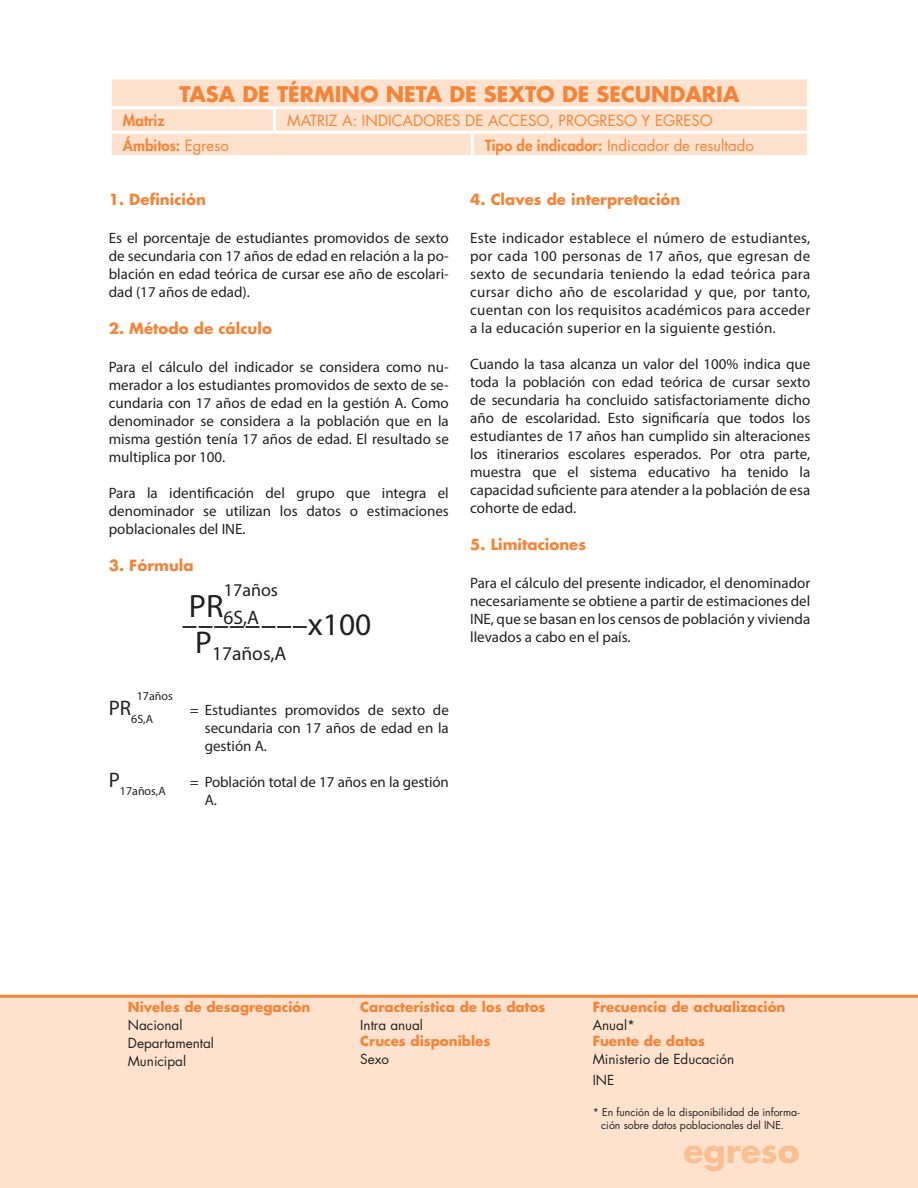
<style>
.page{position:relative;width:918px;height:1188px;background:#fff}
.page>*{position:absolute;margin:0;border:0;box-sizing:border-box;transform-origin:0 0}
.t1{font:700 33px "Futura Std";color:#fbbe90}
.FORMULAS{font:31.5px "Myriad Pro";color:#231f20}
.TITULO{font:700 21px "Futura Std";color:#f48438}
.FORMULAS-2{font:19.5px "Myriad Pro";color:#231f20}
.FORMULAS-3{font:18px "Myriad Pro";color:#231f20}
.FICHAS_OK{font:15px/18px "Myriad Pro";color:#231f20;text-align:justify}
.Fichas_TABU{font:15px/18px "Myriad Pro";color:#231f20;text-align:justify}
.FICHA_AZUL{font:15px "Futura Std";color:#f48438}
.SUB_1{font:700 15px "Futura Std";color:#f48438}
.FICHA_AZUL-2{font:800 15px "Futura Std";color:#f48438}
.SUB_1-2{font:700 13.5px/18px "Futura Std";color:#f48438}
.FICHAS{font:13.5px "Futura Std";color:#231f20}
.Fichas_TABU-2{font:12px "Myriad Pro";color:#231f20}
.FICHAS-2{font:10.5px/12.6px "Futura Std";color:#231f20}
.s1{font-weight:400}
.s2{font-weight:800}
.s3{font-size:32.4px}
.s4{font-weight:400;color:#231f20}
</style>
<div class="page">
<div style="left:0;top:998px;width:918px;height:190px;background:#fee2cd"></div>
<hr style="left:0;top:995px;width:918px;height:3px;background:#f48438">
<div style="left:112px;top:80px;width:695px;height:75px;background:#fee2cd"></div>
<hr style="left:109px;top:106px;width:166px;height:3px;background:#fff">
<hr style="left:275px;top:106px;width:197px;height:3px;background:#fff">
<hr style="left:273px;top:109px;width:3px;height:22px;background:#fff">
<hr style="left:472px;top:106px;width:338px;height:3px;background:#fff">
<hr style="left:109px;top:131px;width:166px;height:3px;background:#fff">
<hr style="left:275px;top:131px;width:197px;height:3px;background:#fff">
<hr style="left:472px;top:131px;width:338px;height:3px;background:#fff">
<hr style="left:471px;top:134px;width:3px;height:21px;background:#fff">
<p class="TITULO" style="left:180px;top:80px;width:561px">TASA DE TÉRMINO NETA DE SEXTO DE SECUNDARIA</p>
<p class="FICHA_AZUL-2" style="left:123px;top:111px;width:43px">Matriz</p>
<p class="FICHA_AZUL" style="left:287px;top:111px;width:427px">MATRIZ A: INDICADORES DE ACCESO, PROGRESO Y EGRESO</p>
<p class="FICHA_AZUL-2" style="left:123px;top:136px;width:107px">Ámbitos: <span class="s1">Egreso</span></p>
<p class="FICHA_AZUL" style="left:485px;top:135px;width:270px"><span class="s2">Tipo de indicador:</span> Indicador de resultado</p>
<p class="SUB_1" style="left:109px;top:190px;width:99px">1. Definición</p>
<p class="FICHAS_OK" style="left:109px;top:229px;width:342px">Es el porcentaje de estudiantes promovidos de sexto de secundaria con 17 años de edad en relación a la po&shy;blación en edad teórica de cursar ese año de escolari&shy;dad (17 años de edad).</p>
<p class="SUB_1" style="left:109px;top:319px;width:165px">2. Método de cálculo</p>
<p class="FICHAS_OK" style="left:109px;top:358px;width:342px">Para el cálculo del indicador se considera como nu&shy;merador a los estudiantes promovidos de sexto de se&shy;cundaria con 17 años de edad en la gestión A. Como denominador se considera a la población que en la misma gestión tenía 17 años de edad. El resultado se multiplica por 100.</p>
<p class="FICHAS_OK" style="left:109px;top:484px;width:342px">Para la identificación del grupo que integra el denominador se utilizan los datos o estimaciones poblacionales del INE.</p>
<p class="SUB_1" style="left:109px;top:556px;width:86px">3. Fórmula</p>
<p class="FORMULAS-3" style="left:224px;top:579px;width:56px">17años</p>
<p class="FORMULAS-2" style="left:189px;top:606px;width:72px"><sup>PR</sup>6S,A</p>
<p class="FORMULAS" style="left:182px;top:605px;width:191px">––––––––<span class="s3">x</span>100</p>
<p class="FORMULAS-2" style="left:195px;top:642px;width:93px"><sup>P</sup>17años,A</p>
<p class="Fichas_TABU-2" style="left:137px;top:689px;width:38px">17años</p>
<p class="Fichas_TABU-2" style="left:109px;top:711px;width:46px"><sup>PR</sup>6S,A</p>
<p class="Fichas_TABU" style="left:205px;top:701px;width:246px;text-indent:-15px">= Estudiantes promovidos de sexto de secundaria con 17 años de edad en la gestión A.</p>
<p class="Fichas_TABU-2" style="left:109px;top:783px;width:58px"><sup>P</sup>17años,A</p>
<p class="Fichas_TABU" style="left:205px;top:773px;width:246px;text-indent:-15px">= Población total de 17 años en la gestión<br>A.</p>
<p class="SUB_1" style="left:470px;top:190px;width:212px">4. Claves de interpretación</p>
<p class="FICHAS_OK" style="left:470px;top:229px;width:342px">Este indicador establece el número de estudiantes, por cada 100 personas de 17 años, que egresan de sexto de secundaria teniendo la edad teórica para cursar dicho año de escolaridad y que, por tanto, cuentan con los requisitos académicos para acceder a la educación superior en la siguiente gestión.</p>
<p class="FICHAS_OK" style="left:470px;top:355px;width:342px">Cuando la tasa alcanza un valor del 100% indica que toda la población con edad teórica de cursar sexto de secundaria ha concluido satisfactoriamente dicho año de escolaridad. Esto significaría que todos los estudiantes de 17 años han cumplido sin alteraciones los itinerarios escolares esperados. Por otra parte, muestra que el sistema educativo ha tenido la capacidad suficiente para atender a la población de esa cohorte de edad.</p>
<p class="SUB_1" style="left:470px;top:535px;width:117px">5. Limitaciones</p>
<p class="FICHAS_OK" style="left:470px;top:574px;width:342px">Para el cálculo del presente indicador, el denominador necesariamente se obtiene a partir de estimaciones del INE, que se basan en los censos de población y vivienda llevados a cabo en el país.</p>
<p class="SUB_1-2" style="left:128px;top:997px;width:184px">Niveles de desagregación<br><span class="s4">Nacional</span></p>
<p class="FICHAS" style="left:128px;top:1034px;width:88px">Departamental</p>
<p class="FICHAS" style="left:128px;top:1052px;width:60px">Municipal</p>
<p class="SUB_1-2" style="left:360px;top:997px;width:187px">Característica de los datos</p>
<p class="FICHAS" style="left:360px;top:1016px;width:64px">Intra anual</p>
<p class="SUB_1-2" style="left:360px;top:1032px;width:132px">Cruces disponibles</p>
<p class="FICHAS" style="left:360px;top:1050px;width:30px">Sexo</p>
<p class="SUB_1-2" style="left:593px;top:997px;width:194px">Frecuencia de actualización</p>
<p class="FICHAS" style="left:593px;top:1016px;width:44px">Anual*</p>
<p class="SUB_1-2" style="left:593px;top:1032px;width:114px">Fuente de datos</p>
<p class="FICHAS" style="left:593px;top:1050px;width:143px">Ministerio de Educación</p>
<p class="FICHAS" style="left:593px;top:1072px;width:23px">INE</p>
<p class="FICHAS-2" style="left:601px;top:1106px;width:200px;text-indent:-9px">* En función de la disponibilidad de informa&shy;ción sobre datos poblacionales del INE.</p>
<p class="t1" style="left:683px;top:1129px;width:118px">egreso</p>
</div>
